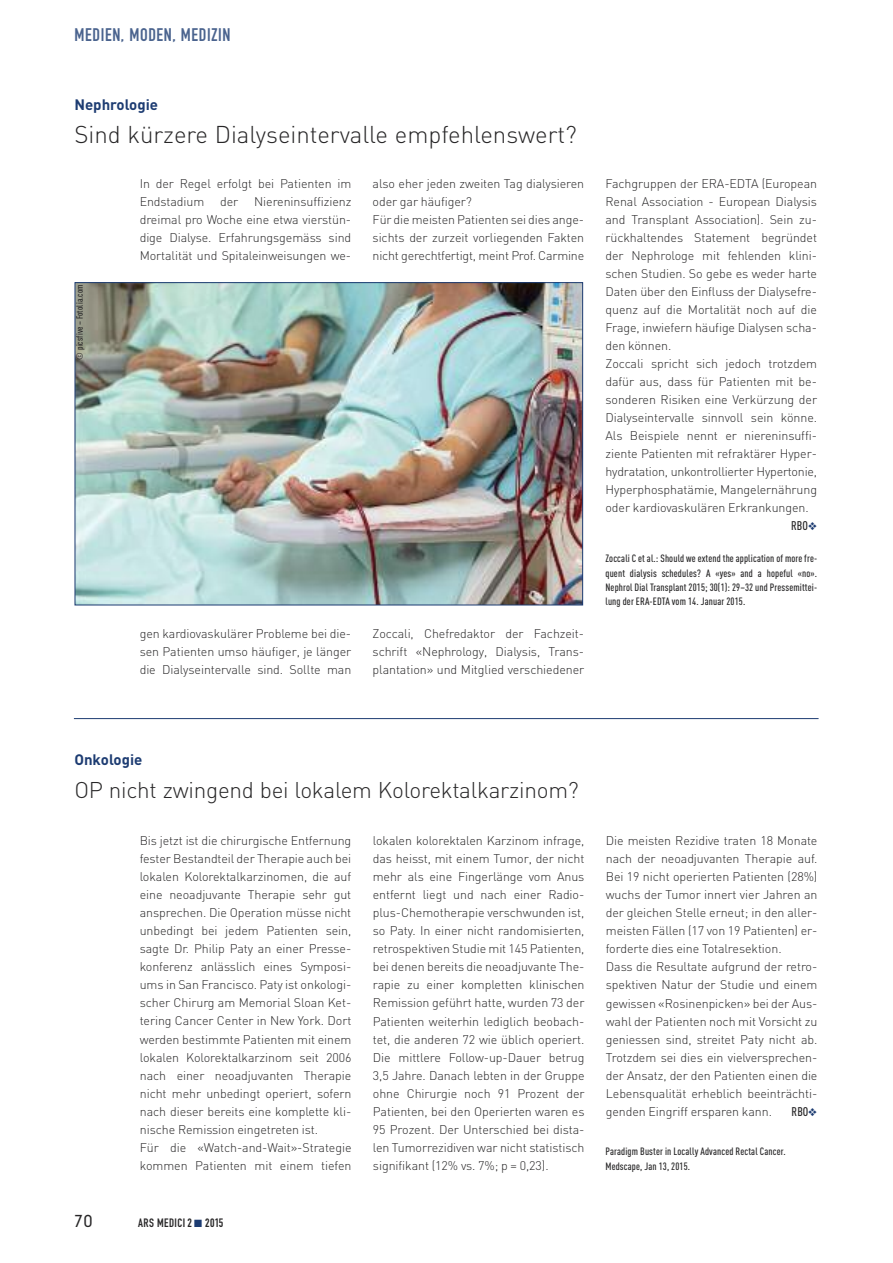
<style>
.page{position:relative;width:893px;height:1263px;background:#fff}
.page>*{position:absolute;margin:0;border:0;box-sizing:border-box;transform-origin:0 0}
.t1{font:300 24px "DIN";color:#272627}
.t2{font:300 22.5px "DIN";letter-spacing:-.01em;color:#272627}
.t3{font:18px "DIN Engschrift";letter-spacing:.035em;color:#4a638e}
.t4{font:300 16.5px "DIN Neuzeit Grotesk";color:#272627}
.t5{font:700 15px "DIN";color:#1d3c72}
.t6{font:300 12.45px/18px "DIN";letter-spacing:-.005em;color:#272627}
.t7{font:500 12.45px "DIN Cond";letter-spacing:.01em;color:#272627}
.t8{font:12px "DIN Engschrift";letter-spacing:.035em;color:#272627}
.t9{font:500 10.5px/14.2px "DIN Cond";letter-spacing:.015em;color:#272627;text-align:justify}
.t10{font:500 9px "DIN Cond";letter-spacing:.015em;color:#272627}
.s1{color:#1d3c72}
</style>
<div class="page">
<img style="left:77px;top:284px;width:504px;height:319px">
<div style="left:75px;top:282px;width:508px;height:323px;border:1px solid #1d3c72"></div>
<hr style="left:74px;top:718px;width:745px;height:1px;background:#1d3c72">
<h3 class="t3" style="left:74px;top:28px;width:158px">MEDIEN, MODEN, MEDIZIN</h3>
<p class="t5" style="left:74px;top:96px;width:85px">Nephrologie</p>
<h1 class="t1" style="left:74px;top:120px;width:504px">Sind kürzere Dialyseintervalle empfehlenswert?</h1>
<p class="t10" style="left:76px;top:359px;width:76px;rotate:-90deg">© picsfive – Fotolia.com</p>
<p class="t6" style="left:140px;top:175px;width:213px">In der Regel erfolgt bei Patienten im<br>Endstadium</p>
<p class="t6" style="left:140px;top:193px;width:213px;text-align:justify;text-indent:114px">Niereninsuffizienz dreimal pro Woche eine etwa vierstün&shy;dige Dialyse. Erfahrungsgemäss sind Mortalität und Spitaleinweisungen we-</p>
<p class="t6" style="left:220px;top:193px;width:20px">der</p>
<p class="t6" style="left:373px;top:175px;width:213px">also eher jeden zweiten Tag dialysieren oder gar häufiger?<br>Für die meisten Patienten sei dies ange&shy;sichts der zurzeit vorliegenden Fakten nicht gerechtfertigt, meint Prof. Carmine</p>
<p class="t6" style="left:140px;top:625px;width:213px;text-align:justify">gen kardiovaskulärer Probleme bei die&shy;sen Patienten umso häufiger, je länger die Dialyseintervalle sind. Sollte man</p>
<p class="t6" style="left:373px;top:625px;width:213px;text-align:justify">Zoccali, Chefredaktor der Fachzeit&shy;schrift «Nephrology, Dialysis, Trans&shy;plantation» und Mitglied verschiedener</p>
<p class="t6" style="left:605px;top:175px;width:213px">Fachgruppen der ERA-EDTA (European Renal Association - European Dialysis and Transplant Association). Sein zu&shy;rückhaltendes Statement begründet der Nephrologe mit fehlenden klini&shy;schen Studien. So gebe es weder harte Daten über den Einfluss der Dialysefre&shy;quenz auf die Mortalität noch auf die Frage, inwiefern häufige Dialysen scha&shy;den können.<br>Zoccali spricht sich jedoch trotzdem dafür aus, dass für Patienten mit be&shy;sonderen Risiken eine Verkürzung der Dialyseintervalle sinnvoll sein könne.<br>Als Beispiele nennt er niereninsuffi&shy;ziente Patienten mit refraktärer Hyper&shy;hydratation, unkontrollierter Hypertonie, Hyperphosphatämie, Mangelernährung oder kardiovaskulären Erkrankungen.</p>
<p class="t7" style="left:791px;top:521px;width:27px">RBO<span class="s1">❖</span></p>
<p class="t9" style="left:605px;top:552px;width:213px">Zoccali C et al.: Should we extend the application of more fre&shy;quent dialysis schedules? A «yes» and a hopeful «no».<br>Nephrol Dial Transplant 2015; 30(1): 29–32 und Pressemittei&shy;lung der ERA-EDTA vom 14. Januar 2015.</p>
<p class="t5" style="left:74px;top:751px;width:69px">Onkologie</p>
<h2 class="t2" style="left:74px;top:777px;width:506px">OP nicht zwingend bei lokalem Kolorektalkarzinom?</h2>
<p class="t6" style="left:140px;top:832px;width:213px">Bis jetzt ist die chirurgische Entfernung fester Bestandteil der Therapie auch bei lokalen Kolorektalkarzinomen, die auf eine neoadjuvante Therapie sehr gut ansprechen. Die Operation müsse nicht unbedingt bei jedem Patienten sein, sagte Dr. Philip Paty an einer Presse&shy;konferenz anlässlich eines Symposi&shy;ums in San Francisco. Paty ist onkologi&shy;scher Chirurg am Memorial Sloan Ket&shy;tering Cancer Center in New York. Dort werden bestimmte Patienten mit einem lokalen Kolorektalkarzinom seit 2006 nach einer neoadjuvanten Therapie nicht mehr unbedingt operiert, sofern nach dieser bereits eine komplette kli&shy;nische Remission eingetreten ist.<br>Für die «Watch-and-Wait»-Strategie kommen Patienten mit einem tiefen</p>
<p class="t6" style="left:373px;top:832px;width:213px;text-align:justify">lokalen kolorektalen Karzinom infrage, das heisst, mit einem Tumor, der nicht mehr als eine Fingerlänge vom Anus entfernt liegt und nach einer Radio&shy;plus-Chemotherapie verschwunden ist, so Paty. In einer nicht randomisierten, retrospektiven Studie mit 145 Patienten, bei denen bereits die neoadjuvante The&shy;rapie zu einer kompletten klinischen Remission geführt hatte, wurden 73 der Patienten weiterhin lediglich beobach&shy;tet, die anderen 72 wie üblich operiert.<br>Die mittlere Follow-up-Dauer betrug 3,5 Jahre. Danach lebten in der Gruppe ohne Chirurgie noch 91 Prozent der Patienten, bei den Operierten waren es 95 Prozent. Der Unterschied bei dista&shy;len Tumorrezidiven war nicht statistisch signifikant (12% vs. 7%; p = 0,23).</p>
<p class="t6" style="left:606px;top:832px;width:213px">Die meisten Rezidive traten 18 Monate nach der neoadjuvanten Therapie auf.<br>Bei 19 nicht operierten Patienten (28%) wuchs der Tumor innert vier Jahren an der gleichen Stelle erneut; in den aller&shy;meisten Fällen (17 von 19 Patienten) er&shy;forderte dies eine Totalresektion.<br>Dass die Resultate aufgrund der retro&shy;spektiven Natur der Studie und einem gewissen «Rosinenpicken» bei der Aus&shy;wahl der Patienten noch mit Vorsicht zu geniessen sind, streitet Paty nicht ab.<br>Trotzdem sei dies ein vielversprechen&shy;der Ansatz, der den Patienten einen die Lebensqualität erheblich beeinträchti&shy;genden Eingriff ersparen kann.</p>
<p class="t7" style="left:791px;top:1107px;width:27px">RBO<span class="s1">❖</span></p>
<p class="t9" style="left:605px;top:1145px;width:182px">Paradigm Buster in Locally Advanced Rectal Cancer.<br>Medscape, Jan 13, 2015.</p>
<h3 class="t4" style="left:74px;top:1214px;width:20px">70</h3>
<p class="t8" style="left:138px;top:1218px;width:87px">ARS MEDICI2 <span class="s1">■</span> 2015</p>
</div>
